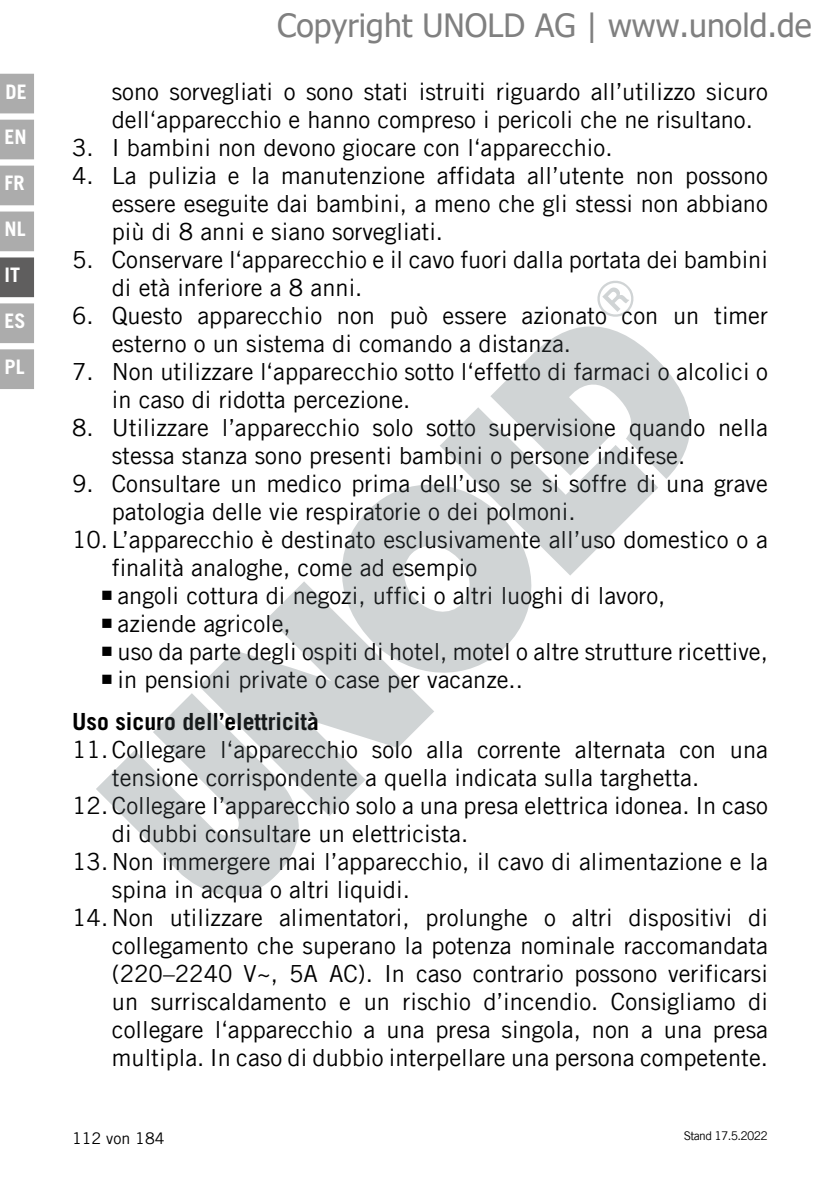
<style>
.page{position:relative;width:840px;height:1191px;background:#fff}
.page>*{position:absolute;margin:0;border:0;box-sizing:border-box;transform-origin:0 0}
.t1{font:32px "Tahoma";color:#808080}
.t2{font:23.6px/28px "Trade Gothic LT Com";color:#000}
.t3{font:700 23.6px "Trade Gothic LT Com";color:#000}
.t4{font:700 20px "Trade Gothic LT Com";color:#fff}
.t5{font:16px "Trade Gothic LT Com";color:#000}
.t6{font:12px "Trade Gothic LT Com";letter-spacing:-.055em;color:#000}
</style>
<div class="page">
<div style="left:0;top:74px;width:34px;height:39px;background:#acacac"></div>
<div style="left:0;top:120px;width:34px;height:39px;background:#acacac"></div>
<div style="left:0;top:166px;width:34px;height:39px;background:#acacac"></div>
<div style="left:0;top:211px;width:34px;height:40px;background:#acacac"></div>
<div style="left:0;top:257px;width:34px;height:40px;background:#5f5e5e"></div>
<div style="left:0;top:303px;width:34px;height:40px;background:#acacac"></div>
<div style="left:0;top:349px;width:34px;height:40px;background:#acacac"></div>
<svg style="left:530px;top:326px;width:161px;height:153px;fill:#d0d4d5"></svg>
<svg style="left:440px;top:357px;width:218px;height:219px;fill:#d0d4d5"></svg>
<svg style="left:342px;top:447px;width:226px;height:226px;fill:#d0d4d5"></svg>
<svg style="left:199px;top:581px;width:235px;height:235px;fill:#d0d4d5"></svg>
<svg style="left:96px;top:690px;width:231px;height:206px;fill:#d0d4d5"></svg>
<svg style="left:597px;top:280px;width:37px;height:37px"></svg>
<p class="t4" style="left:6px;top:80px;width:23px">DE</p>
<p class="t4" style="left:5px;top:125px;width:24px">EN</p>
<p class="t4" style="left:5px;top:171px;width:22px">FR</p>
<p class="t4" style="left:5px;top:217px;width:23px">NL</p>
<p class="t4" style="left:5px;top:262px;width:17px">IT</p>
<p class="t4" style="left:5px;top:308px;width:23px">ES</p>
<p class="t4" style="left:5px;top:354px;width:22px">PL</p>
<h1 class="t1" style="left:277px;top:4px;width:535px">Copyright UNOLD AG | www.unold.de</h1>
<p class="t2" style="left:112px;top:77px;width:657px">sono sorvegliati o sono stati istruiti riguardo all’utilizzo sicuro dell‘apparecchio e hanno compreso i pericoli che ne risultano.</p>
<p class="t2" style="left:72px;top:133px;width:541px">3. I bambini non devono giocare con l‘apparecchio.</p>
<p class="t2" style="left:112px;top:161px;width:657px;text-align:justify;text-indent:-40px">4. La pulizia e la manutenzione affidata all’utente non possono essere eseguite dai bambini, a meno che gli stessi non abbiano più di 8 anni e siano sorvegliati.</p>
<p class="t2" style="left:112px;top:245px;width:657px;text-indent:-40px">5. Conservare l‘apparecchio e il cavo fuori dalla portata dei bambini di età inferiore a 8 anni.</p>
<p class="t2" style="left:112px;top:301px;width:657px;text-indent:-40px">6. Questo apparecchio non può essere azionato con un timer esterno o un sistema di comando a distanza.</p>
<p class="t2" style="left:112px;top:357px;width:657px;text-indent:-40px">7. Non utilizzare l‘apparecchio sotto l‘effetto di farmaci o alcolici o in caso di ridotta percezione.</p>
<p class="t2" style="left:112px;top:413px;width:657px;text-indent:-40px">8. Utilizzare l’apparecchio solo sotto supervisione quando nella stessa stanza sono presenti bambini o persone indifese.</p>
<p class="t2" style="left:112px;top:469px;width:657px;text-indent:-40px">9. Consultare un medico prima dell’uso se si soffre di una grave patologia delle vie respiratorie o dei polmoni.</p>
<p class="t2" style="left:112px;top:525px;width:657px;text-indent:-40px">10. L’apparecchio è destinato esclusivamente all’uso domestico o a finalità analoghe, come ad esempio<br>angoli cottura di negozi, uffici o altri luoghi di lavoro,<br>aziende agricole,<br>uso da parte degli ospiti di hotel, motel o altre strutture ricettive, in pensioni private o case per vacanze..</p>
<p class="t3" style="left:72px;top:707px;width:248px">Uso sicuro dell’elettricità</p>
<p class="t2" style="left:112px;top:735px;width:657px;text-indent:-40px">11. Collegare l‘apparecchio solo alla corrente alternata con una tensione corrispondente a quella indicata sulla targhetta.</p>
<p class="t2" style="left:112px;top:791px;width:657px;text-indent:-40px">12. Collegare l’apparecchio solo a una presa elettrica idonea. In caso di dubbi consultare un elettricista.</p>
<p class="t2" style="left:112px;top:847px;width:657px;text-indent:-40px">13. Non immergere mai l’apparecchio, il cavo di alimentazione e la spina in acqua o altri liquidi.</p>
<p class="t2" style="left:112px;top:903px;width:657px;text-align:justify;text-indent:-40px">14. Non utilizzare alimentatori, prolunghe o altri dispositivi di collegamento che superano la potenza nominale raccomandata (220–2240 V~, 5A AC). In caso contrario possono verificarsi un surriscaldamento e un rischio d’incendio. Consigliamo di collegare l‘apparecchio a una presa singola, non a una presa multipla. In caso di dubbio interpellare una persona competente.</p>
<p class="t5" style="left:72px;top:1128px;width:94px">112 von 184</p>
<p class="t6" style="left:683px;top:1128px;width:85px">Stand 17.5.2022</p>
</div>
